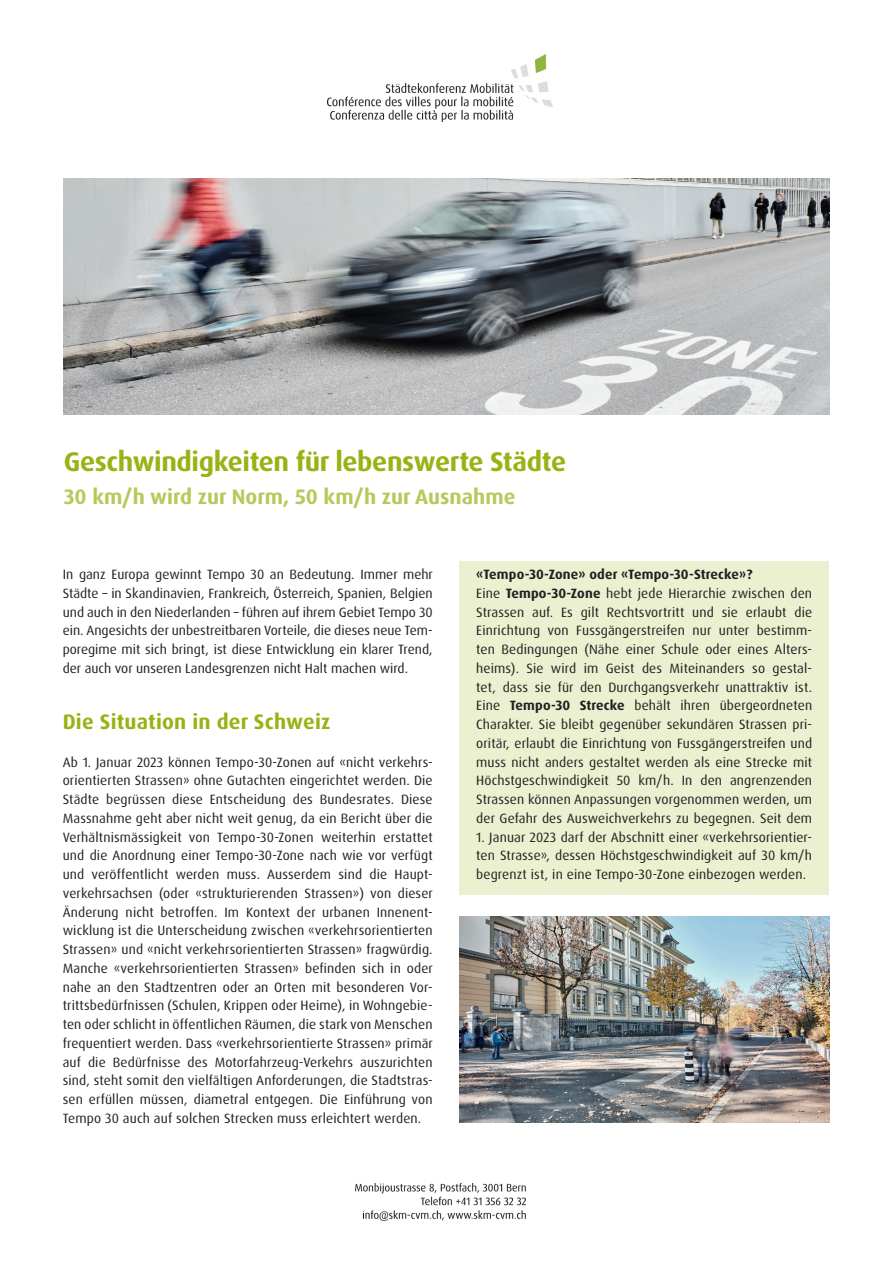
<style>
.page{position:relative;width:893px;height:1263px;background:#fff}
.page>*{position:absolute;margin:0;border:0;box-sizing:border-box;transform-origin:0 0}
.t1{font:700 27px "Dax OT";letter-spacing:-.015em;color:#97b314}
.t2{font:700 21px "Dax OT";color:#b6ca5b}
.t3{font:700 21px "Dax OT";letter-spacing:.01em;color:#97b314}
.Schattierung{font:13.5px/18.8px "Dax OT";letter-spacing:.01em;color:#231f20;text-align:justify}
.Schattierung-2{font:700 13.5px "Dax OT";letter-spacing:.01em;color:#231f20}
.s1{font-weight:700}
</style>
<div class="page">
<img style="left:64px;top:178px;width:765px;height:236px">
<img style="left:327px;top:55px;width:226px;height:67px">
<div style="left:459px;top:561px;width:370px;height:34px;background:#eaf0d0"></div>
<div style="left:459px;top:574px;width:370px;height:321px;background:#eaf0d0"></div>
<img style="left:355px;top:1183px;width:171px;height:37px">
<img style="left:459px;top:917px;width:370px;height:206px">
<p class="t1" style="left:64px;top:445px;width:504px">Geschwindigkeiten für lebenswerte Städte</p>
<p class="t2" style="left:64px;top:483px;width:453px">30 km/h wird zur Norm, 50 km/h zur Ausnahme</p>
<p class="Schattierung" style="left:63px;top:565px;width:372px">In ganz Europa gewinnt Tempo 30 an Bedeutung. Immer mehr Städte – in Skandinavien, Frankreich, Österreich, Spanien, Belgien und auch in den Niederlanden – führen auf ihrem Gebiet Tempo 30 ein. Angesichts der unbestreitbaren Vorteile, die dieses neue Tem&shy;poregime mit sich bringt, ist diese Entwicklung ein klarer Trend, der auch vor unseren Landesgrenzen nicht Halt machen wird.</p>
<p class="t3" style="left:63px;top:708px;width:269px">Die Situation in der Schweiz</p>
<p class="Schattierung" style="left:63px;top:753px;width:372px">Ab 1. Januar 2023 können Tempo-30-Zonen auf «nicht verkehrs&shy;orientierten Strassen» ohne Gutachten eingerichtet werden. Die Städte begrüssen diese Entscheidung des Bundesrates. Diese Massnahme geht aber nicht weit genug, da ein Bericht über die Verhältnismässigkeit von Tempo-30-Zonen weiterhin erstattet und die Anordnung einer Tempo-30-Zone nach wie vor verfügt und veröffentlicht werden muss. Ausserdem sind die Haupt&shy;verkehrsachsen (oder «strukturierenden Strassen») von dieser Änderung nicht betroffen. Im Kontext der urbanen Innenent&shy;wicklung ist die Unterscheidung zwischen «verkehrsorientierten Strassen» und «nicht verkehrsorientierten Strassen» fragwürdig.<br>Manche «verkehrsorientierten Strassen» befinden sich in oder nahe an den Stadtzentren oder an Orten mit besonderen Vor&shy;trittsbedürfnissen (Schulen, Krippen oder Heime), in Wohngebie&shy;ten oder schlicht in öffentlichen Räumen, die stark von Menschen frequentiert werden. Dass «verkehrsorientierte Strassen» primär auf die Bedürfnisse des Motorfahrzeug-Verkehrs auszurichten sind, steht somit den vielfältigen Anforderungen, die Stadtstras&shy;sen erfüllen müssen, diametral entgegen. Die Einführung von Tempo 30 auch auf solchen Strecken muss erleichtert werden.</p>
<p class="Schattierung-2" style="left:476px;top:566px;width:278px">«Tempo-30-Zone» oder «Tempo-30-Strecke»?</p>
<p class="Schattierung" style="left:476px;top:584px;width:337px">Eine <span class="s1">Tempo-30-Zone</span> hebt jede Hierarchie zwischen den Strassen auf. Es gilt Rechtsvortritt und sie erlaubt die Einrichtung von Fussgängerstreifen nur unter bestimm&shy;ten Bedingungen (Nähe einer Schule oder eines Alters&shy;heims). Sie wird im Geist des Miteinanders so gestal&shy;tet, dass sie für den Durchgangsverkehr unattraktiv ist.<br>Eine <span class="s1">Tempo-30 Strecke</span> behält ihren übergeordneten Charakter. Sie bleibt gegenüber sekundären Strassen pri&shy;oritär, erlaubt die Einrichtung von Fussgängerstreifen und muss nicht anders gestaltet werden als eine Strecke mit Höchstgeschwindigkeit 50 km/h. In den angrenzenden Strassen können Anpassungen vorgenommen werden, um der Gefahr des Ausweichverkehrs zu begegnen. Seit dem</p>
<p class="Schattierung" style="left:476px;top:828px;width:337px">1. Januar 2023 darf der Abschnitt einer «verkehrsorientier&shy;ten Strasse», dessen Höchstgeschwindigkeit auf 30 km/h begrenzt ist, in eine Tempo-30-Zone einbezogen werden.</p>
</div>
